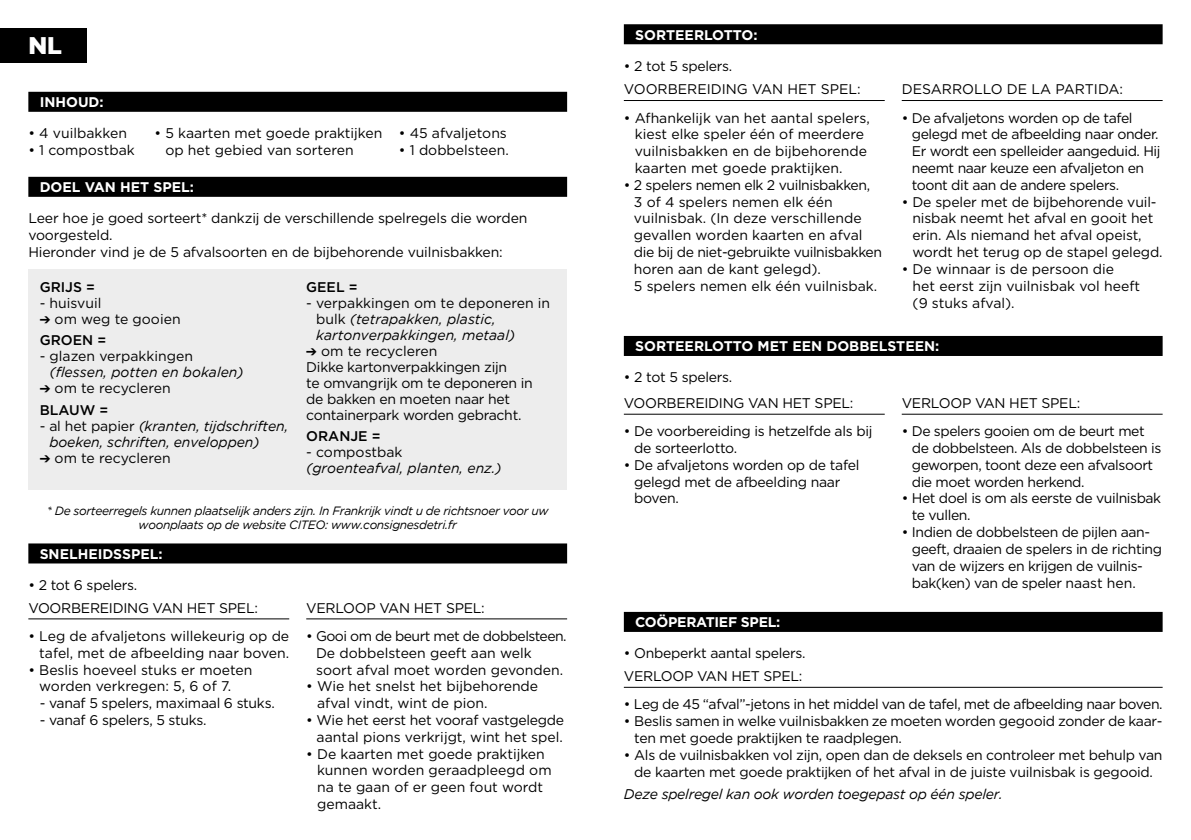
<style>
.page{position:relative;width:1191px;height:840px;background:#fff}
.page>*{position:absolute;margin:0;border:0;box-sizing:border-box;transform-origin:0 0}
.t1{font:900 24px "Gotham";color:#fff}
.t2{font:14px/16.8px "Gotham";letter-spacing:-.02em;color:#000}
.t3{font:14px/16.8px "Gotham";color:#000}
.t4{font:italic 14px/16px "Gotham";letter-spacing:-.01em;color:#000}
.t5{font:700 14px "Gotham";color:#fff}
.t6{font:500 14px "Gotham";color:#000}
.t7{font:700 14px "Gotham";letter-spacing:-.02em;color:#fff}
.t8{font:italic 12px/14px "Gotham";letter-spacing:-.03em;color:#000;text-align:center}
.s1{font-weight:500}
.s2{font-style:normal}
</style>
<div class="page">
<div style="left:28px;top:92px;width:539px;height:20px;background:#000"></div>
<div style="left:28px;top:269px;width:539px;height:221px;background:#ededed"></div>
<div style="left:624px;top:611px;width:538px;height:20px;background:#000"></div>
<div style="left:28px;top:543px;width:539px;height:20px;background:#000"></div>
<div style="left:624px;top:336px;width:538px;height:20px;background:#000"></div>
<div style="left:28px;top:177px;width:539px;height:20px;background:#000"></div>
<hr style="left:624px;top:686px;width:538px;height:1px;background:#000">
<div style="left:624px;top:24px;width:538px;height:20px;background:#000"></div>
<hr style="left:624px;top:100px;width:260px;height:1px;background:#000">
<hr style="left:901px;top:100px;width:261px;height:1px;background:#000">
<hr style="left:624px;top:413px;width:260px;height:1px;background:#000">
<hr style="left:901px;top:413px;width:261px;height:1px;background:#000">
<hr style="left:28px;top:618px;width:261px;height:1px;background:#000">
<hr style="left:306px;top:618px;width:261px;height:1px;background:#000">
<div style="left:0;top:28px;width:86px;height:35px;background:#000"></div>
<h1 class="t1" style="left:28px;top:32px;width:35px">NL</h1>
<p class="t5" style="left:40px;top:93px;width:65px">INHOUD:</p>
<p class="t3" style="left:28px;top:125px;width:100px">• 4 vuilbakken</p>
<p class="t3" style="left:28px;top:141px;width:108px">• 1 compostbak</p>
<p class="t3" style="left:165px;top:125px;width:218px;text-indent:-11px">• 5 kaarten met goede praktijken op het gebied van sorteren</p>
<p class="t5" style="left:40px;top:178px;width:156px">DOEL VAN HET SPEL:</p>
<p class="t3" style="left:399px;top:125px;width:110px">• 45 afvaljetons</p>
<p class="t3" style="left:399px;top:141px;width:111px">• 1 dobbelsteen.</p>
<p class="t2" style="left:28px;top:209px;width:500px">Leer hoe je goed sorteert* dankzij de verschillende spelregels die worden voorgesteld.<br>Hieronder vind je de 5 afvalsoorten en de bijbehorende vuilnisbakken:</p>
<p class="t6" style="left:40px;top:277px;width:57px">GRIJS =</p>
<p class="t3" style="left:40px;top:294px;width:63px">- huisvuil</p>
<p class="t3" style="left:40px;top:307px;width:142px;line-height:21.6px">➔ om weg te gooien<br><span class="s1">GROEN =</span></p>
<p class="t3" style="left:40px;top:347px;width:155px">- glazen verpakkingen</p>
<p class="t4" style="left:50px;top:364px;width:195px">(flessen, potten en bokalen)</p>
<p class="t3" style="left:40px;top:377px;width:133px;line-height:21.6px">➔ om te recycleren<br><span class="s1">BLAUW =</span></p>
<p class="t4" style="left:49px;top:418px;width:240px;text-indent:-10px"><span class="s2">- al het papier</span> (kranten, tijdschriften, boeken, schriften, enveloppen)</p>
<p class="t3" style="left:40px;top:449px;width:133px">➔ om te recycleren</p>
<p class="t6" style="left:306px;top:277px;width:53px">GEEL =</p>
<p class="t4" style="left:316px;top:294px;width:235px;text-indent:-10px"><span class="s2">- verpakkingen om te deponeren in bulk</span> (tetrapakken, plastic, kartonverpakkingen, metaal)</p>
<p class="t2" style="left:306px;top:342px;width:228px;line-height:16px">➔ om te recycleren<br>Dikke kartonverpakkingen zijn<br>te omvangrijk om te deponeren in de bakken en moeten naar het containerpark worden gebracht.</p>
<p class="t6" style="left:306px;top:427px;width:76px">ORANJE =</p>
<p class="t3" style="left:306px;top:443px;width:98px">- compostbak</p>
<p class="t4" style="left:306px;top:460px;width:197px">(groenteafval, planten, enz.)</p>
<p class="t8" style="left:47px;top:503px;width:503px">* De sorteerregels kunnen plaatselijk anders zijn. In Frankrijk vindt u de richtsnoer voor uw woonplaats op de website CITEO: www.consignesdetri.fr</p>
<p class="t5" style="left:40px;top:544px;width:124px">SNELHEIDSSPEL:</p>
<p class="t2" style="left:28px;top:576px;width:110px">• 2 tot 6 spelers.</p>
<p class="t2" style="left:28px;top:598px;width:231px">VOORBEREIDING VAN HET SPEL:</p>
<p class="t3" style="left:28px;top:627px;width:262px;text-align:right">• Leg de afvaljetons willekeurig op de tafel, met de afbeelding naar boven.</p>
<p class="t3" style="left:39px;top:660px;width:215px;text-indent:-11px">• Beslis hoeveel stuks er moeten worden verkregen: 5, 6 of 7.</p>
<p class="t2" style="left:40px;top:694px;width:237px">- vanaf 5 spelers, maximaal 6 stuks.</p>
<p class="t2" style="left:40px;top:711px;width:168px">- vanaf 6 spelers, 5 stuks.</p>
<p class="t2" style="left:306px;top:598px;width:180px">VERLOOP VAN HET SPEL:</p>
<p class="t3" style="left:316px;top:627px;width:252px;text-indent:-10px">• Gooi om de beurt met de dobbelsteen.<br>De dobbelsteen geeft aan welk soort afval moet worden gevonden.</p>
<p class="t3" style="left:317px;top:677px;width:223px;text-indent:-11px">• Wie het snelst het bijbehorende afval vindt, wint de pion.</p>
<p class="t2" style="left:306px;top:711px;width:259px;text-align:right">• Wie het eerst het vooraf vastgelegde aantal pions verkrijgt, wint het spel.</p>
<p class="t3" style="left:317px;top:744px;width:236px;text-indent:-11px">• De kaarten met goede praktijken kunnen worden geraadpleegd om na te gaan of er geen fout wordt gemaakt.</p>
<p class="t5" style="left:635px;top:25px;width:124px">SORTEERLOTTO:</p>
<p class="t2" style="left:624px;top:57px;width:110px">• 2 tot 5 spelers.</p>
<p class="t3" style="left:624px;top:81px;width:238px">VOORBEREIDING VAN HET SPEL:</p>
<p class="t3" style="left:635px;top:109px;width:237px;text-indent:-11px">• Afhankelijk van het aantal spelers, kiest elke speler één of meerdere vuilnisbakken en de bijbehorende kaarten met goede praktijken.</p>
<p class="t3" style="left:634px;top:176px;width:250px;text-indent:-10px">• 2 spelers nemen elk 2 vuilnisbakken, 3 of 4 spelers nemen elk één vuilnisbak. (In deze verschillende gevallen worden kaarten en afval die bij de niet-gebruikte vuilnisbakken horen aan de kant gelegd).<br>5 spelers nemen elk één vuilnisbak.</p>
<p class="t3" style="left:901px;top:81px;width:223px">DESARROLLO DE LA PARTIDA:</p>
<p class="t2" style="left:911px;top:109px;width:250px;text-indent:-10px">• De afvaljetons worden op de tafel gelegd met de afbeelding naar onder.<br>Er wordt een spelleider aangeduid. Hij neemt naar keuze een afvaljeton en toont dit aan de andere spelers.</p>
<p class="t2" style="left:912px;top:193px;width:252px;text-indent:-11px">• De speler met de bijbehorende vuil&shy;nisbak neemt het afval en gooit het erin. Als niemand het afval opeist, wordt het terug op de stapel gelegd.</p>
<p class="t3" style="left:912px;top:260px;width:229px;text-indent:-11px">• De winnaar is de persoon die het eerst zijn vuilnisbak vol heeft (9 stuks afval).</p>
<p class="t5" style="left:635px;top:337px;width:306px">SORTEERLOTTO MET EEN DOBBELSTEEN:</p>
<p class="t2" style="left:624px;top:368px;width:110px">• 2 tot 5 spelers.</p>
<p class="t2" style="left:624px;top:394px;width:231px">VOORBEREIDING VAN HET SPEL:</p>
<p class="t2" style="left:634px;top:422px;width:240px;text-indent:-10px">• De voorbereiding is hetzelfde als bij de sorteerlotto.</p>
<p class="t2" style="left:634px;top:456px;width:227px;text-indent:-10px">• De afvaljetons worden op de tafel gelegd met de afbeelding naar boven.</p>
<p class="t7" style="left:635px;top:612px;width:147px">COÖPERATIEF SPEL:</p>
<p class="t2" style="left:624px;top:644px;width:183px">• Onbeperkt aantal spelers.</p>
<p class="t2" style="left:901px;top:394px;width:180px">VERLOOP VAN HET SPEL:</p>
<p class="t2" style="left:911px;top:422px;width:251px;text-indent:-10px">• De spelers gooien om de beurt met de dobbelsteen. Als de dobbelsteen is geworpen, toont deze een afvalsoort die moet worden herkend.</p>
<p class="t2" style="left:911px;top:489px;width:251px;text-indent:-10px">• Het doel is om als eerste de vuilnisbak te vullen.</p>
<p class="t2" style="left:911px;top:523px;width:252px;text-indent:-10px">• Indien de dobbelsteen de pijlen aan&shy;geeft, draaien de spelers in de richting van de wijzers en krijgen de vuilnis&shy;bak(ken) van de speler naast hen.</p>
<p class="t2" style="left:624px;top:667px;width:180px">VERLOOP VAN HET SPEL:</p>
<p class="t2" style="left:624px;top:695px;width:540px">• Leg de 45 “afval”-jetons in het middel van de tafel, met de afbeelding naar boven.</p>
<p class="t2" style="left:634px;top:712px;width:530px;text-indent:-10px">• Beslis samen in welke vuilnisbakken ze moeten worden gegooid zonder de kaar&shy;ten met goede praktijken te raadplegen.</p>
<p class="t2" style="left:624px;top:745px;width:540px;text-align:center">• Als de vuilnisbakken vol zijn, open dan de deksels en controleer met behulp van de kaarten met goede praktijken of het afval in de juiste vuilnisbak is gegooid.</p>
<p class="t4" style="left:624px;top:785px;width:380px">Deze spelregel kan ook worden toegepast op één speler.</p>
</div>
